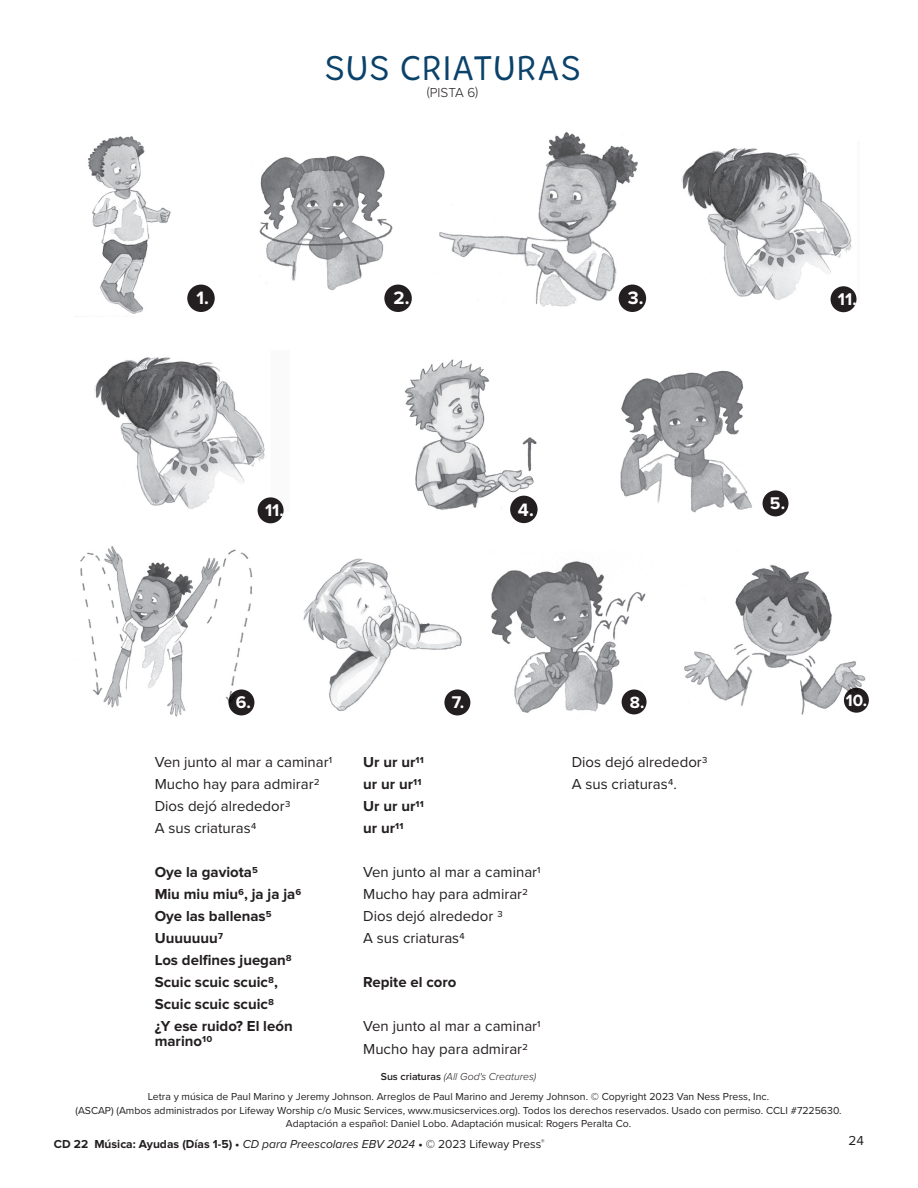
<style>
.page{position:relative;width:918px;height:1188px;background:#fff}
.page>*{position:absolute;margin:0;border:0;box-sizing:border-box;transform-origin:0 0}
.subhead_nested_ED{font:34.5px "Tobi Pro";letter-spacing:.04em;color:#0a426a}
.t1{font:700 18.6px "Proxima Nova";color:#fff}
.t2{font:700 17.55px "Proxima Nova";color:#fff}
.t3{font:700 16.95px "Proxima Nova";color:#fff}
.body_no_indent{font:15px "Proxima Nova";color:#231f20}
.body_no_indent-2{font:700 15px/15px "Proxima Nova";color:#231f20}
.subhead_nested_ED-2{font:300 13.5px "Proxima Nova";color:#231f20}
.t4{font:13.5px "Proxima Nova";color:#231f20}
.t5{font:700 12px "Proxima Nova";color:#231f20}
.body_no_indent-3{font:10.5px/13.5px "Proxima Nova";color:#231f20;text-align:center}
.body_no_indent-4{font:italic 300 10.5px "Proxima Nova";color:#231f20}
.s1{font-weight:600;font-style:normal}
.s2{font-weight:400;font-style:italic}
.s3{font-weight:400}
</style>
<div class="page">
<div style="left:187px;top:285px;width:28px;height:27px;background:#231f20;border-radius:50%"></div>
<img style="left:88px;top:136px;width:101px;height:178px">
<div style="left:384px;top:285px;width:28px;height:27px;background:#231f20;border-radius:50%"></div>
<img style="left:259px;top:155px;width:139px;height:140px">
<img style="left:439px;top:132px;width:208px;height:180px">
<img style="left:681px;top:148px;width:171px;height:154px">
<img style="left:94px;top:357px;width:172px;height:155px">
<div style="left:510px;top:496px;width:28px;height:27px;background:#231f20;border-radius:50%"></div>
<img style="left:404px;top:359px;width:134px;height:155px">
<div style="left:763px;top:490px;width:26px;height:26px;background:#231f20;border-radius:50%"></div>
<img style="left:620px;top:370px;width:144px;height:143px">
<img style="left:80px;top:546px;width:175px;height:171px">
<img style="left:303px;top:558px;width:168px;height:158px">
<img style="left:491px;top:561px;width:156px;height:154px">
<img style="left:684px;top:564px;width:185px;height:151px">
<div style="left:258px;top:497px;width:26px;height:26px;background:#231f20;border-radius:50%"></div>
<div style="left:831px;top:286px;width:26px;height:26px;background:#231f20;border-radius:50%"></div>
<p class="subhead_nested_ED" style="left:324px;top:46px;width:258px">SUS CRIATURAS</p>
<p class="subhead_nested_ED-2" style="left:427px;top:84px;width:53px">(PISTA 6)</p>
<p class="t1" style="left:196px;top:288px;width:14px">1.</p>
<p class="t1" style="left:394px;top:288px;width:17px">2.</p>
<p class="t1" style="left:628px;top:288px;width:17px">3.</p>
<p class="t2" style="left:838px;top:289px;width:20px">11.</p>
<p class="t2" style="left:265px;top:500px;width:20px">11.</p>
<p class="t1" style="left:518px;top:499px;width:17px">4.</p>
<p class="t2" style="left:770px;top:493px;width:17px">5.</p>
<p class="t2" style="left:236px;top:692px;width:17px">6.</p>
<p class="t2" style="left:452px;top:692px;width:14px">7.</p>
<p class="t3" style="left:630px;top:692px;width:16px">8.</p>
<p class="t3" style="left:846px;top:690px;width:23px">10.</p>
<p class="body_no_indent" style="left:155px;top:751px;width:179px">Ven junto al mar a caminar1</p>
<p class="body_no_indent" style="left:155px;top:773px;width:166px">Mucho hay para admirar2</p>
<p class="body_no_indent" style="left:155px;top:795px;width:137px">Dios dejó alrededor3</p>
<p class="body_no_indent" style="left:155px;top:817px;width:103px">A sus criaturas4</p>
<p class="body_no_indent-2" style="left:155px;top:865px;width:105px">Oye la gaviota5</p>
<p class="body_no_indent-2" style="left:155px;top:887px;width:148px">Miu miu miu6, ja ja ja6</p>
<p class="body_no_indent-2" style="left:155px;top:909px;width:118px">Oye las ballenas5</p>
<p class="body_no_indent-2" style="left:155px;top:931px;width:70px">Uuuuuuu7</p>
<p class="body_no_indent-2" style="left:155px;top:953px;width:139px">Los delfines juegan8</p>
<p class="body_no_indent-2" style="left:155px;top:975px;width:125px">Scuic scuic scuic8,</p>
<p class="body_no_indent-2" style="left:155px;top:997px;width:121px">Scuic scuic scuic8</p>
<p class="body_no_indent-2" style="left:155px;top:1019px;width:139px">¿Y ese ruido? El león marino10</p>
<p class="body_no_indent-2" style="left:363px;top:755px;width:62px">Ur ur ur11</p>
<p class="body_no_indent-2" style="left:363px;top:777px;width:60px">ur ur ur11</p>
<p class="body_no_indent-2" style="left:363px;top:799px;width:62px">Ur ur ur11</p>
<p class="body_no_indent-2" style="left:363px;top:821px;width:42px">ur ur11</p>
<p class="body_no_indent" style="left:363px;top:861px;width:179px">Ven junto al mar a caminar1</p>
<p class="body_no_indent" style="left:363px;top:883px;width:166px">Mucho hay para admirar2</p>
<p class="body_no_indent" style="left:363px;top:905px;width:141px">Dios dejó alrededor 3</p>
<p class="body_no_indent" style="left:363px;top:927px;width:103px">A sus criaturas4</p>
<p class="body_no_indent-2" style="left:363px;top:975px;width:95px">Repite el coro</p>
<p class="body_no_indent" style="left:363px;top:1015px;width:179px">Ven junto al mar a caminar1</p>
<p class="body_no_indent" style="left:363px;top:1037px;width:166px">Mucho hay para admirar2</p>
<p class="body_no_indent" style="left:572px;top:751px;width:137px">Dios dejó alrededor3</p>
<p class="body_no_indent" style="left:572px;top:773px;width:107px">A sus criaturas4.</p>
<p class="body_no_indent-4" style="left:381px;top:1070px;width:157px"><span class="s1">Sus criaturas</span> (All God's Creatures)</p>
<p class="body_no_indent-3" style="left:76px;top:1089px;width:768px">Letra y música de Paul Marino y Jeremy Johnson. Arreglos de Paul Marino and Jeremy Johnson. © Copyright 2023 Van Ness Press, Inc.<br>(ASCAP) (Ambos administrados por Lifeway Worship c/o Music Services, www.musicservices.org). Todos los derechos reservados. Usado con permiso. CCLI #7225630.<br>Adaptación a español: Daniel Lobo. Adaptación musical: Rogers Peralta Co.</p>
<p class="t5" style="left:54px;top:1137px;width:492px">CD 22 Música: Ayudas (Días 1-5) • <span class="s2">CD para Preescolares EBV 2024</span> • <span class="s3">© 2023 Lifeway Press</span><sup>®</sup></p>
<p class="t4" style="left:849px;top:1130px;width:17px">24</p>
</div>
